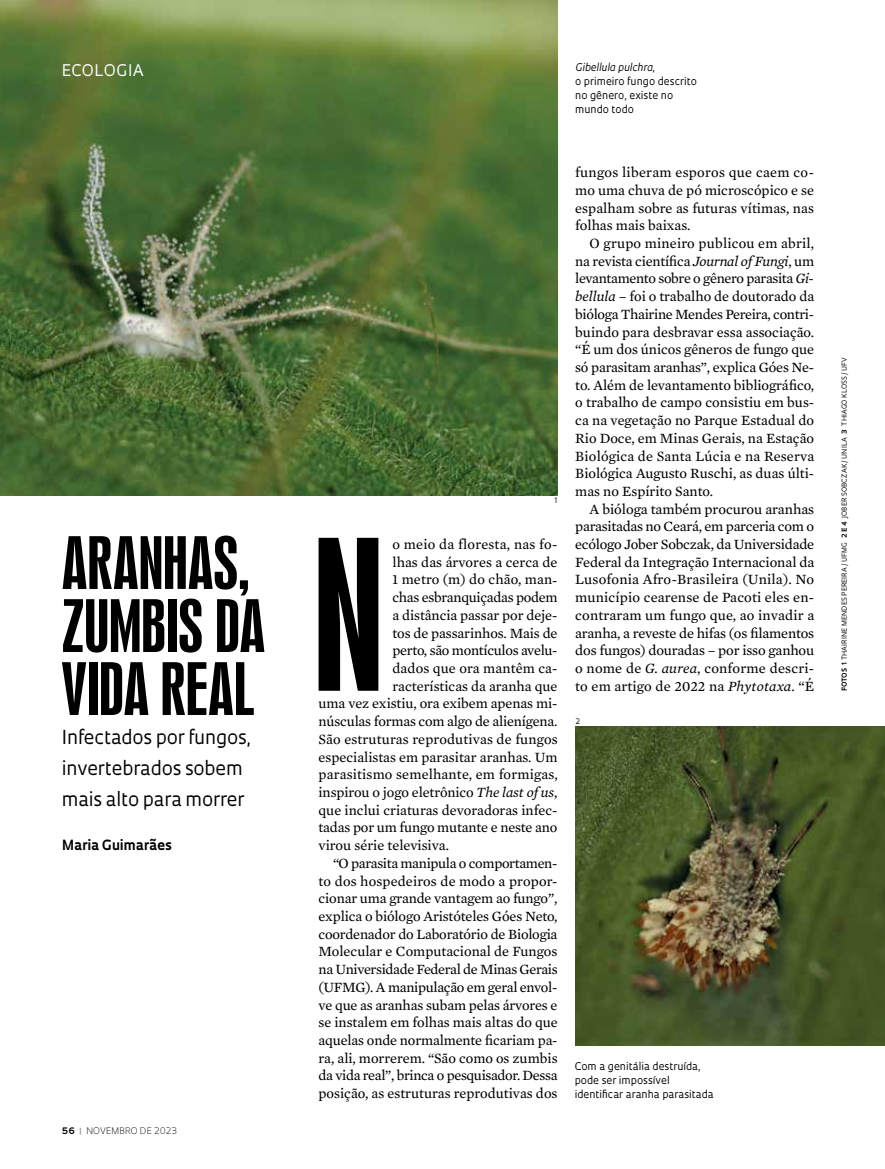
<style>
.page{position:relative;width:885px;height:1169px;background:#fff}
.page>*{position:absolute;margin:0;border:0;box-sizing:border-box;transform-origin:0 0}
.t1{font:195.45px "Swiss 924 BT Regular B";color:#000}
.t2{font:67.5px/63px "Swiss 924 BT Regular B";letter-spacing:-.005em;color:#000}
.t3{font:18.75px/30.9px "Oculum";letter-spacing:-.01em;color:#000}
.t4{font:15.6px "Oculum";letter-spacing:.025em;color:#fff}
.t5{font:14.4px/17.7px "Mercury Text G2";letter-spacing:-.005em;color:#000;text-align:justify}
.t6{font:14.4px "Mercury Text G2";letter-spacing:-.025em;color:#000}
.t7{font:14.4px "Mercury Text G2";letter-spacing:.015em;color:#000}
.t8{font:700 13.65px "Oculum";letter-spacing:-.005em;color:#000}
.t9{font:10.35px/14.1px "Oculum";color:#000}
.t10{font:300 8.7px "Oculum";letter-spacing:.015em;color:#000}
.t11{font:7.35px "Oculum";color:#000}
.t12{font:6.75px "Oculum";letter-spacing:.015em;color:#000}
.s1{font-weight:700}
.s2{font-weight:700;color:#939598}
.s3{font-style:italic}
</style>
<div class="page">
<img style="left:0;top:0;width:558px;height:496px">
<img style="left:575px;top:726px;width:310px;height:319px">
<p class="t4" style="left:62px;top:60px;width:84px">ECOLOGIA</p>
<h2 class="t2" style="left:62px;top:532px;width:205px">ARANHAS,<br>ZUMBIS DA<br>VIDA REAL</h2>
<h3 class="t3" style="left:62px;top:721px;width:191px">Infectados por fungos, invertebrados sobem mais alto para morrer</h3>
<p class="t8" style="left:62px;top:835px;width:111px">Maria Guimarães</p>
<p class="t10" style="left:62px;top:1124px;width:117px"><span class="s1">56</span> <span class="s2">|</span> NOVEMBRO DE 2023</p>
<p class="t9" style="left:575px;top:60px;width:123px"><span class="s3">Gibellula pulchra</span>,<br>o primeiro fungo descrito no gênero, existe no mundo todo</p>
<p class="t11" style="left:555px;top:495px;width:5px">1</p>
<h1 class="t1" style="left:312px;top:498px;width:74px">N</h1>
<p class="t7" style="left:392px;top:534px;width:167px">o meio da floresta, nas fo-</p>
<p class="t5" style="left:392px;top:552px;width:167px">lhas das árvores a cerca de</p>
<p class="t5" style="left:392px;top:570px;width:167px">1 metro (m) do chão, man-</p>
<p class="t5" style="left:392px;top:588px;width:167px">chas esbranquiçadas podem</p>
<p class="t5" style="left:392px;top:605px;width:167px">a distância passar por deje-</p>
<p class="t5" style="left:392px;top:623px;width:167px">tos de passarinhos. Mais de</p>
<p class="t5" style="left:392px;top:641px;width:167px">perto, são montículos avelu-</p>
<p class="t5" style="left:392px;top:658px;width:167px">dados que ora mantêm ca-</p>
<p class="t5" style="left:392px;top:676px;width:167px">racterísticas da aranha que</p>
<p class="t5" style="left:319px;top:694px;width:240px">uma vez existiu, ora exibem apenas mi-</p>
<p class="t5" style="left:319px;top:711px;width:240px">núsculas formas com algo de alienígena.</p>
<p class="t5" style="left:319px;top:729px;width:241px">São estruturas reprodutivas de fungos</p>
<p class="t5" style="left:319px;top:747px;width:240px">especialistas em parasitar aranhas. Um</p>
<p class="t5" style="left:319px;top:765px;width:241px">parasitismo semelhante, em formigas,</p>
<p class="t5" style="left:319px;top:782px;width:241px">inspirou o jogo eletrônico <span class="s3">The last of us</span>,</p>
<p class="t5" style="left:319px;top:800px;width:240px">que inclui criaturas devoradoras infec-</p>
<p class="t5" style="left:319px;top:818px;width:240px">tadas por um fungo mutante e neste ano</p>
<p class="t5" style="left:319px;top:835px;width:132px">virou série televisiva.</p>
<p class="t6" style="left:333px;top:852px;width:226px">“O parasita manipula o comportamen-</p>
<p class="t5" style="left:319px;top:871px;width:240px">to dos hospedeiros de modo a propor-</p>
<p class="t5" style="left:319px;top:889px;width:240px">cionar uma grande vantagem ao fungo”,</p>
<p class="t5" style="left:319px;top:906px;width:241px">explica o biólogo Aristóteles Góes Neto,</p>
<p class="t5" style="left:319px;top:924px;width:240px">coordenador do Laboratório de Biologia</p>
<p class="t5" style="left:319px;top:942px;width:240px">Molecular e Computacional de Fungos</p>
<p class="t6" style="left:319px;top:959px;width:241px">na Universidade Federal de Minas Gerais</p>
<p class="t5" style="left:319px;top:977px;width:240px">(UFMG). A manipulação em geral envol-</p>
<p class="t5" style="left:319px;top:995px;width:240px">ve que as aranhas subam pelas árvores e</p>
<p class="t5" style="left:319px;top:1012px;width:241px">se instalem em folhas mais altas do que</p>
<p class="t5" style="left:319px;top:1030px;width:240px">aquelas onde normalmente ficariam pa-</p>
<p class="t5" style="left:319px;top:1048px;width:241px">ra, ali, morrerem. “São como os zumbis</p>
<p class="t6" style="left:319px;top:1065px;width:240px">da vida real”, brinca o pesquisador. Dessa</p>
<p class="t5" style="left:319px;top:1083px;width:240px">posição, as estruturas reprodutivas dos</p>
<p class="t5" style="left:575px;top:163px;width:240px">fungos liberam esporos que caem co&shy;mo uma chuva de pó microscópico e se espalham sobre as futuras vítimas, nas folhas mais baixas.</p>
<p class="t5" style="left:575px;top:233px;width:241px;text-indent:14px">O grupo mineiro publicou em abril, na revista científica <span class="s3">Journal of Fungi</span>, um levantamento sobre o gênero parasita <span class="s3">Gi&shy;bellula</span> – foi o trabalho de doutorado da bióloga Thairine Mendes Pereira, contri&shy;buindo para desbravar essa associação. “É um dos únicos gêneros de fungo que só parasitam aranhas”, explica Góes Ne&shy;to. Além de levantamento bibliográfico, o trabalho de campo consistiu em bus&shy;ca na vegetação no Parque Estadual do Rio Doce, em Minas Gerais, na Estação Biológica de Santa Lúcia e na Reserva Biológica Augusto Ruschi, as duas últi&shy;mas no Espírito Santo.</p>
<p class="t5" style="left:575px;top:499px;width:241px;text-indent:14px">A bióloga também procurou aranhas parasitadas no Ceará, em parceria com o ecólogo Jober Sobczak, da Universidade Federal da Integração Internacional da Lusofonia Afro-Brasileira (Unila). No município cearense de Pacoti eles en&shy;contraram um fungo que, ao invadir a aranha, a reveste de hifas (os filamentos dos fungos) douradas – por isso ganhou o nome de <span class="s3">G. aurea</span>, conforme descri&shy;to em artigo de 2022 na <span class="s3">Phytotaxa</span>. “É</p>
<p class="t11" style="left:576px;top:717px;width:6px">2</p>
<p class="t9" style="left:575px;top:1058px;width:141px">Com a genitália destruída, pode ser impossível identificar aranha parasitada</p>
<p class="t12" style="left:840px;top:691px;width:336px;rotate:-90deg"><span class="s1">FOTOS 1</span> THAIRINE MENDES PEREIRA /UFMG <span class="s1">2 E 4</span> JOBER SOBCZAK/UNILA <span class="s1">3</span> THIAGO KLOSS /UFV</p>
</div>
